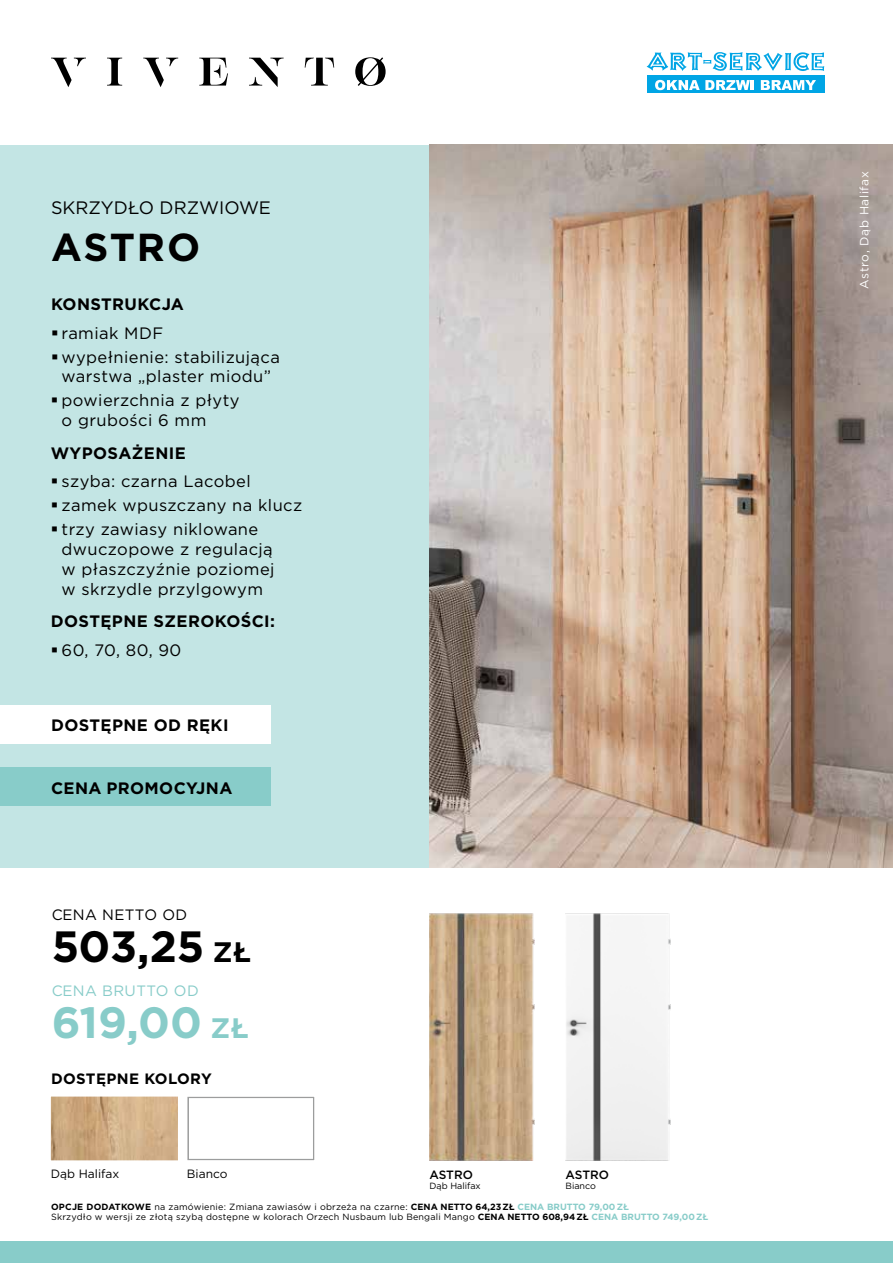
<style>
.page{position:relative;width:893px;height:1263px;background:#fff}
.page>*{position:absolute;margin:0;border:0;box-sizing:border-box;transform-origin:0 0}
.t1{font:700 43.8px "Gotham";color:#000}
.t2{font:700 43.8px "Gotham";color:#88ccc9}
.t3{font:700 39px "Gotham";letter-spacing:.045em;color:#000}
.t4{font:18px "Gotham";color:#000}
.t5{font:16.5px/24px "Gotham";letter-spacing:.025em;color:#000}
.t6{font:700 16.5px "Gotham";letter-spacing:.025em;color:#000}
.t7{font:700 15px "Gotham";letter-spacing:.025em;color:#000}
.t8{font:15px "Gotham";letter-spacing:.025em;color:#88ccc9}
.t9{font:15px "Gotham";letter-spacing:.025em;color:#000}
.t10{font:12px "Gotham";letter-spacing:.05em;color:#fff}
.t11{font:12px "Gotham";color:#000}
.t12{font:500 12px "Gotham";letter-spacing:-.005em;color:#000}
.t13{font:9px/10.8px "Gotham";letter-spacing:.025em;color:#000}
.t14{font:9px "Gotham";color:#000}
.s1{font-size:28.2px}
.s2{font-weight:700}
.s3{font-weight:700;color:#88ccc9}
</style>
<div class="page">
<img style="left:429px;top:914px;width:106px;height:246px">
<img style="left:566px;top:914px;width:105px;height:246px">
<div style="left:0;top:145px;width:477px;height:722px;background:#c3e5e4"></div>
<img style="left:429px;top:145px;width:464px;height:722px">
<svg style="left:51px;top:58px;width:35px;height:29px"></svg>
<svg style="left:143px;top:58px;width:35px;height:29px"></svg>
<svg style="left:107px;top:58px;width:15px;height:28px"></svg>
<svg style="left:199px;top:58px;width:29px;height:28px"></svg>
<svg style="left:249px;top:58px;width:35px;height:29px"></svg>
<svg style="left:305px;top:58px;width:29px;height:28px"></svg>
<svg style="left:355px;top:57px;width:31px;height:29px"></svg>
<div style="left:0;top:1242px;width:893px;height:21px;background:#88ccc9"></div>
<div style="left:647px;top:76px;width:177px;height:17px;background:#00a5e5"></div>
<svg style="left:647px;top:52px;width:177px;height:19px"></svg>
<svg style="left:655px;top:80px;width:99px;height:10px"></svg>
<svg style="left:761px;top:80px;width:55px;height:10px"></svg>
<div style="left:0;top:767px;width:271px;height:39px;background:#88ccc9"></div>
<div style="left:0;top:705px;width:271px;height:39px;background:#fff"></div>
<svg style="left:50px;top:1096px;width:265px;height:65px"></svg>
<p class="t4" style="left:51px;top:196px;width:221px">SKRZYDŁO DRZWIOWE</p>
<h2 class="t3" style="left:51px;top:221px;width:151px">ASTRO</h2>
<p class="t6" style="left:51px;top:293px;width:134px">KONSTRUKCJA</p>
<p class="t5" style="left:62px;top:320px;width:220px">ramiak MDF<br>wypełnienie: stabilizująca</p>
<p class="t5" style="left:62px;top:364px;width:211px">warstwa „plaster miodu” powierzchnia z płyty</p>
<p class="t5" style="left:62px;top:408px;width:146px">o grubości 6 mm</p>
<p class="t6" style="left:51px;top:442px;width:136px">WYPOSAŻENIE</p>
<p class="t5" style="left:62px;top:469px;width:242px">szyba: czarna Lacobel zamek wpuszczany na klucz trzy zawiasy niklowane</p>
<p class="t5" style="left:62px;top:539px;width:214px;line-height:19.8px;text-align:justify">dwuczopowe z regulacją w płaszczyźnie poziomej w skrzydle przylgowym</p>
<p class="t6" style="left:51px;top:610px;width:226px">DOSTĘPNE SZEROKOŚCI:</p>
<p class="t5" style="left:62px;top:637px;width:121px">60, 70, 80, 90</p>
<p class="t6" style="left:51px;top:714px;width:179px">DOSTĘPNE OD RĘKI</p>
<p class="t6" style="left:51px;top:777px;width:183px">CENA PROMOCYJNA</p>
<p class="t9" style="left:51px;top:905px;width:138px">CENA NETTO OD</p>
<h1 class="t1" style="left:51px;top:917px;width:202px">503,25 <span class="s1">ZŁ</span></h1>
<p class="t8" style="left:51px;top:981px;width:149px">CENA BRUTTO OD</p>
<h1 class="t2" style="left:51px;top:993px;width:199px">619,00 <span class="s1">ZŁ</span></h1>
<p class="t7" style="left:51px;top:1069px;width:162px">DOSTĘPNE KOLORY</p>
<p class="t11" style="left:51px;top:1166px;width:70px">Dąb Halifax</p>
<p class="t11" style="left:187px;top:1166px;width:42px">Bianco</p>
<p class="t12" style="left:429px;top:1166px;width:45px">ASTRO</p>
<p class="t14" style="left:429px;top:1180px;width:53px">Dąb Halifax</p>
<p class="t12" style="left:566px;top:1166px;width:45px">ASTRO</p>
<p class="t13" style="left:566px;top:1180px;width:32px">Bianco</p>
<p class="t13" style="left:51px;top:1201px;width:659px"><span class="s2">OPCJE DODATKOWE</span> na zamówienie: Zmiana zawiasów i obrzeża na czarne: <span class="s2">CENA NETTO 64,23ZŁ</span> <span class="s3">CENA BRUTTO 79,00ZŁ<br></span>Skrzydło w wersji ze złotą szybą dostępne w kolorach Orzech Nusbaum lub Bengali Mango <span class="s2">CENA NETTO 608,94ZŁ</span> <span class="s3">CENA BRUTTO 749,00ZŁ</span></p>
<p class="t10" style="left:857px;top:289px;width:119px;rotate:-90deg">Astro, Dąb Halifax</p>
</div>
